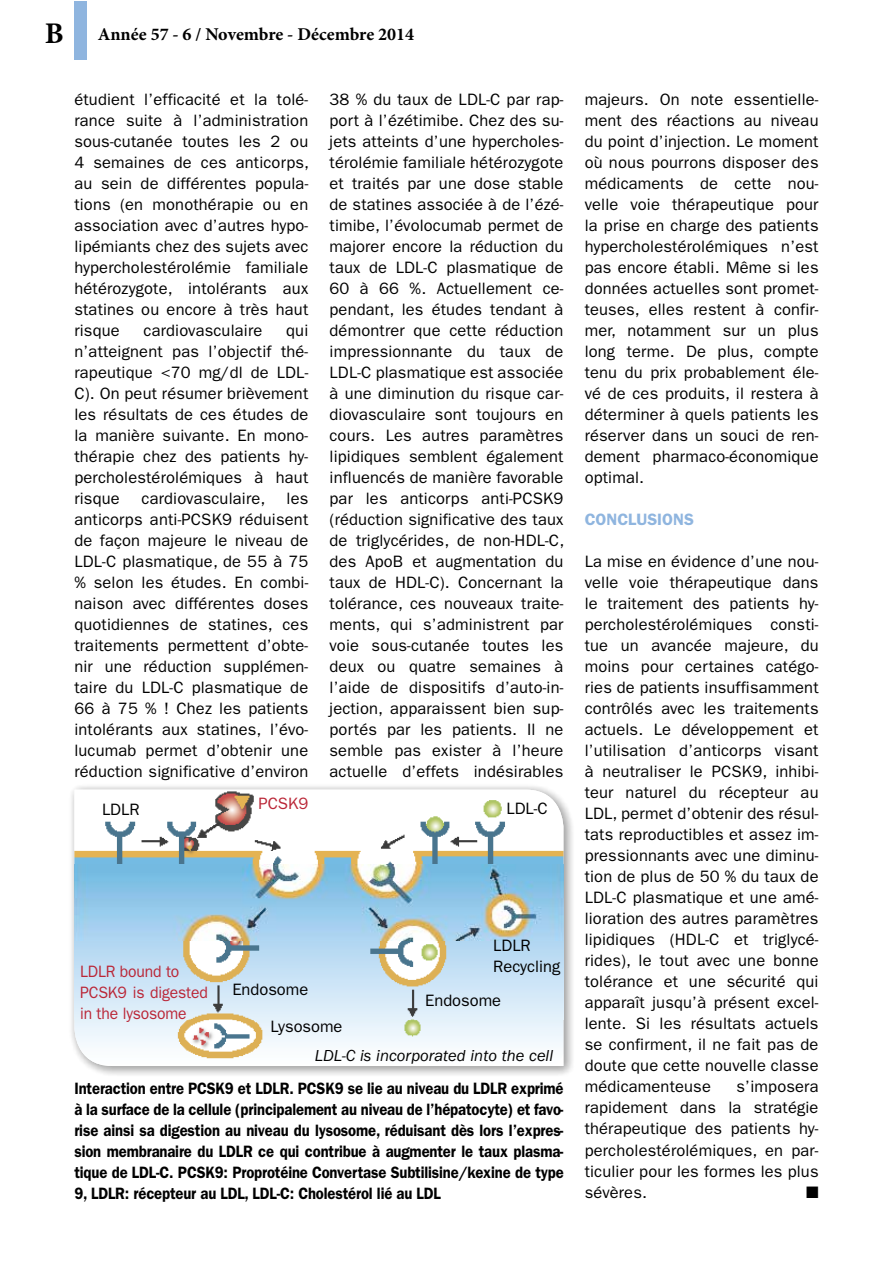
<style>
.page{position:relative;width:893px;height:1263px;background:#fff}
.page>*{position:absolute;margin:0;border:0;box-sizing:border-box;transform-origin:0 0}
.t1{font:700 18px "Minion Pro";letter-spacing:-.005em;color:#000}
.t2{font:16.5px/21px "ITC Franklin Gothic Std";letter-spacing:.01em;color:#000;text-align:justify}
.t3{font:600 16.5px/21px "ITC Franklin Gothic Std";letter-spacing:-.01em;color:#000;text-align:justify;scale:.9 1}
.t4{font:16.5px/21px "ITC Franklin Gothic Std";letter-spacing:-.01em;color:#ba2637;scale:.95 1}
.t5{font:italic 16.5px "ITC Franklin Gothic Std";color:#000}
.t6{font:600 16.5px "ITC Franklin Gothic Std";color:#8fb5df}
.t7{font:16.5px "ITC Franklin Gothic Std";letter-spacing:-.01em;color:#ba2637}
.t8{font:16.5px "Zapf Dingbats Std";color:#000}
.s1{font-size:30px}
</style>
<div class="page">
<div style="left:74px;top:1px;width:13px;height:59px;background:#8fb5df"></div>
<div style="left:68px;top:784px;width:508px;height:294px;background:#000;opacity:.4"></div>
<img style="left:74px;top:790px;width:489px;height:276px">
<p class="t1" style="left:45px;top:24px;width:371px"><span class="s1">B</span> Année 57 - 6 / Novembre - Décembre 2014</p>
<p class="t2" style="left:74px;top:89px;width:236px">étudient l’efficacité et la tolé&shy;rance suite à l’administration sous-cutanée toutes les 2 ou 4 semaines de ces anticorps, au sein de différentes popula&shy;tions (en monothérapie ou en association avec d’autres hypo&shy;lipémiants chez des sujets avec hypercholestérolémie familiale hétérozygote, intolérants aux statines ou encore à très haut risque</p>
<p class="t2" style="left:330px;top:89px;width:236px">38 % du taux de LDL-C par rap&shy;port à l’ézétimibe. Chez des su&shy;jets atteints d’une hypercholes&shy;térolémie familiale hétérozygote et traités par une dose stable de statines associée à de l’ézé&shy;timibe, l’évolocumab permet de majorer encore la réduction du taux de LDL-C plasmatique de 60 à 66 %. Actuellement ce&shy;pendant, les études tendant à démontrer que cette réduction impressionnante du taux de LDL-C plasmatique est associée à une diminution du risque car&shy;diovasculaire sont toujours en cours. Les autres paramètres lipidiques semblent également influencés de manière favorable par les anticorps anti-PCSK9 (réduction significative des taux de triglycérides, de non-HDL-C, des ApoB et augmentation du taux de HDL-C). Concernant la tolérance, ces nouveaux traite&shy;ments, qui s’administrent par voie sous-cutanée toutes les deux ou quatre semaines à l’aide de dispositifs d’auto-in&shy;jection, apparaissent bien sup&shy;portés par les patients. Il ne semble pas exister à l’heure actuelle d’effets indésirables</p>
<p class="t2" style="left:585px;top:89px;width:235px">majeurs. On note essentielle&shy;ment des réactions au niveau du point d’injection. Le moment où nous pourrons disposer des médicaments de cette nou&shy;velle voie thérapeutique pour la prise en charge des patients hypercholestérolémiques n’est pas encore établi. Même si les données actuelles sont promet&shy;teuses, elles restent à confir&shy;mer, notamment sur un plus long terme. De plus, compte tenu du prix probablement éle&shy;vé de ces produits, il restera à déterminer à quels patients les réserver dans un souci de ren&shy;dement pharmaco-économique optimal.</p>
<p class="t2" style="left:74px;top:320px;width:235px;text-indent:212px">qui n’atteignent pas l’objectif thé&shy;rapeutique &lt;70 mg/dl de LDL-C). On peut résumer brièvement les résultats de ces études de la manière suivante. En mono&shy;thérapie chez des patients hy&shy;percholestérolémiques à haut risque</p>
<p class="t2" style="left:144px;top:320px;width:120px">cardiovasculaire</p>
<p class="t2" style="left:74px;top:488px;width:235px;text-indent:212px">les anticorps anti-PCSK9 réduisent de façon majeure le niveau de LDL-C plasmatique, de 55 à 75 % selon les études. En combi&shy;naison avec différentes doses quotidiennes de statines, ces traitements permettent d’obte&shy;nir une réduction supplémen&shy;taire du LDL-C plasmatique de 66 à 75 % ! Chez les patients intolérants aux statines, l’évo&shy;lucumab permet d’obtenir une réduction significative d’environ</p>
<p class="t2" style="left:142px;top:488px;width:125px">cardiovasculaire,</p>
<p class="t6" style="left:585px;top:510px;width:111px">CONCLUSIONS</p>
<p class="t2" style="left:585px;top:551px;width:235px">La mise en évidence d’une nou&shy;velle voie thérapeutique dans le traitement des patients hy&shy;percholestérolémiques consti&shy;tue un avancée majeure, du moins pour certaines catégo&shy;ries de patients insuffisamment contrôlés avec les traitements actuels. Le développement et l’utilisation d’anticorps visant à neutraliser le PCSK9, inhibi&shy;teur naturel du récepteur au LDL, permet d’obtenir des résul&shy;tats reproductibles et assez im&shy;pressionnants avec une diminu&shy;tion de plus de 50 % du taux de LDL-C plasmatique et une amé&shy;lioration des autres paramètres lipidiques (HDL-C et triglycé&shy;rides), le tout avec une bonne tolérance et une sécurité qui apparaît jusqu’à présent excel&shy;lente. Si les résultats actuels se confirment, il ne fait pas de doute que cette nouvelle classe médicamenteuse</p>
<p class="t2" style="left:102px;top:799px;width:39px">LDLR</p>
<p class="t7" style="left:258px;top:794px;width:51px">PCSK9</p>
<p class="t2" style="left:506px;top:798px;width:43px">LDL-C</p>
<p class="t2" style="left:493px;top:935px;width:68px">LDLR<br>Recycling</p>
<p class="t4" style="left:80px;top:961px;width:136px">LDLR bound to<br>PCSK9 is digested in the lysosome</p>
<p class="t2" style="left:232px;top:979px;width:77px">Endosome</p>
<p class="t2" style="left:425px;top:990px;width:77px">Endosome</p>
<p class="t2" style="left:270px;top:1016px;width:74px">Lysosome</p>
<p class="t5" style="left:315px;top:1046px;width:240px">LDL-C is incorporated into the cell</p>
<p class="t2" style="left:585px;top:1076px;width:235px;text-indent:152px">s’imposera rapidement dans la stratégie thérapeutique des patients hy&shy;percholestérolémiques, en par&shy;ticulier pour les formes les plus sévères.</p>
<p class="t3" style="left:74px;top:1078px;width:545px">Interaction entre PCSK9 et LDLR. PCSK9 se lie au niveau du LDLR exprimé à la surface de la cellule (principalement au niveau de l’hépatocyte) et favo&shy;rise ainsi sa digestion au niveau du lysosome, réduisant dès lors l’expres&shy;sion membranaire du LDLR ce qui contribue à augmenter le taux plasma&shy;tique de LDL-C. PCSK9: Proprotéine Convertase Subtilisine/kexine de type 9, LDLR: récepteur au LDL, LDL-C: Cholestérol lié au LDL</p>
<p class="t8" style="left:806px;top:1184px;width:14px">■</p>
</div>
